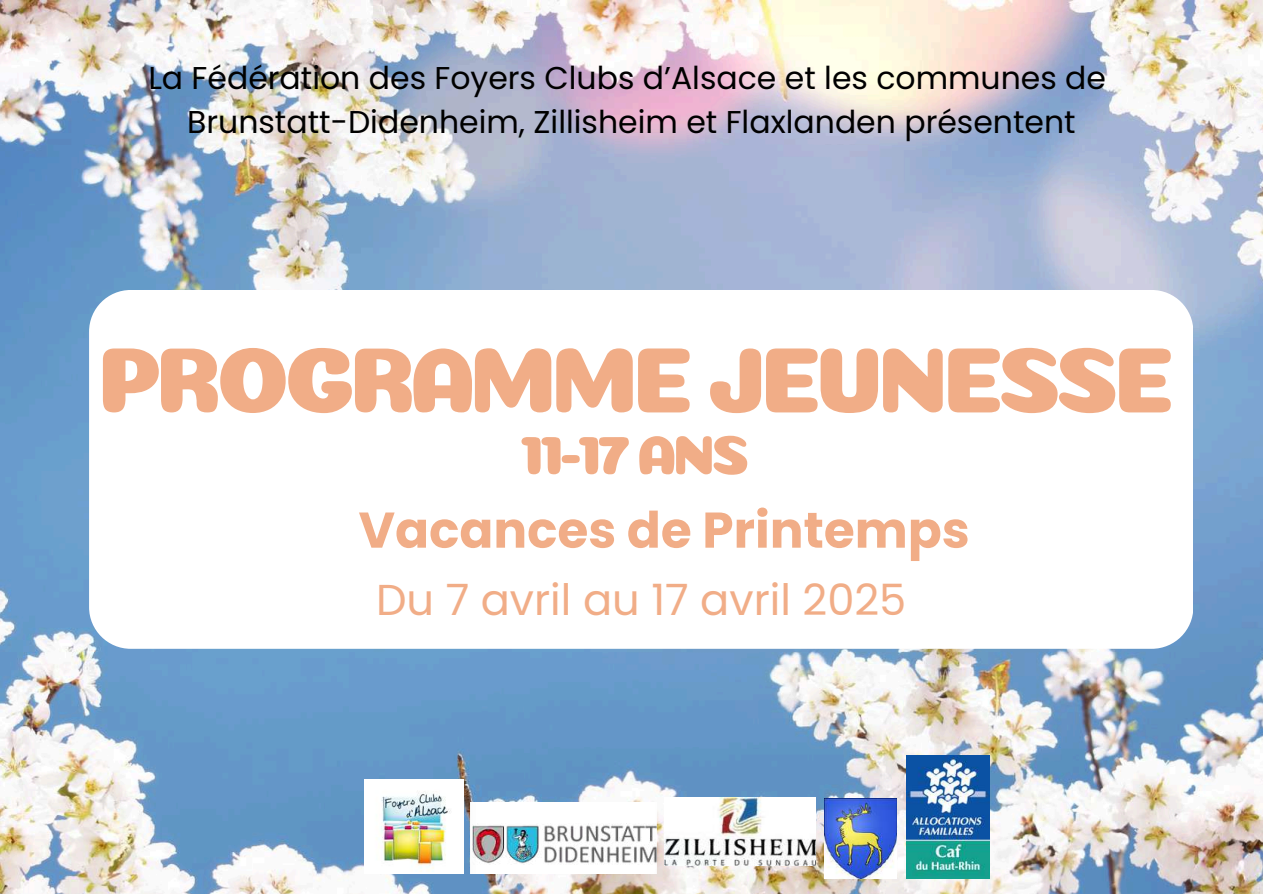
<style>
.page{position:relative;width:1263px;height:894px;background:#fff}
.page>*{position:absolute;margin:0;border:0;box-sizing:border-box;transform-origin:0 0}
.t1{font:93.3px "Coiny";letter-spacing:-.075em;color:#f1ad87}
.t2{font:55.8px "Coiny";letter-spacing:-.075em;color:#f1ad87}
.t3{font:700 50.1px "Poppins";color:#f1ad87}
.t4{font:43.2px "Poppins";color:#f1ad87}
.t5{font:31.5px/43.8px "Poppins";color:#000;text-align:center}
</style>
<div class="page">
<img style="left:0;top:0;width:1263px;height:893px">
<img style="left:825px;top:798px;width:72px;height:79px">
<img style="left:665px;top:797px;width:150px;height:67px">
<img style="left:470px;top:802px;width:186px;height:71px">
<img style="left:472px;top:822px;width:186px;height:42px">
<img style="left:365px;top:779px;width:99px;height:94px">
<div style="left:89px;top:290px;width:1104px;height:358px;background:#fff;border-radius:42px"></div>
<img style="left:906px;top:755px;width:83px;height:122px">
<p class="t5" style="left:148px;top:56px;width:959px">La Fédération des Foyers Clubs d’Alsace et les communes de<br>Brunstatt-Didenheim, Zillisheim et Flaxlanden présentent</p>
<h1 class="t1" style="left:97px;top:325px;width:1080px">PROGRAMME JEUNESSE</h1>
<h2 class="t2" style="left:520px;top:422px;width:232px">11-17 ANS</h2>
<h3 class="t3" style="left:358px;top:495px;width:613px">Vacances de Printemps</h3>
<h3 class="t4" style="left:376px;top:569px;width:532px">Du 7 avril au 17 avril 2025</h3>
</div>
